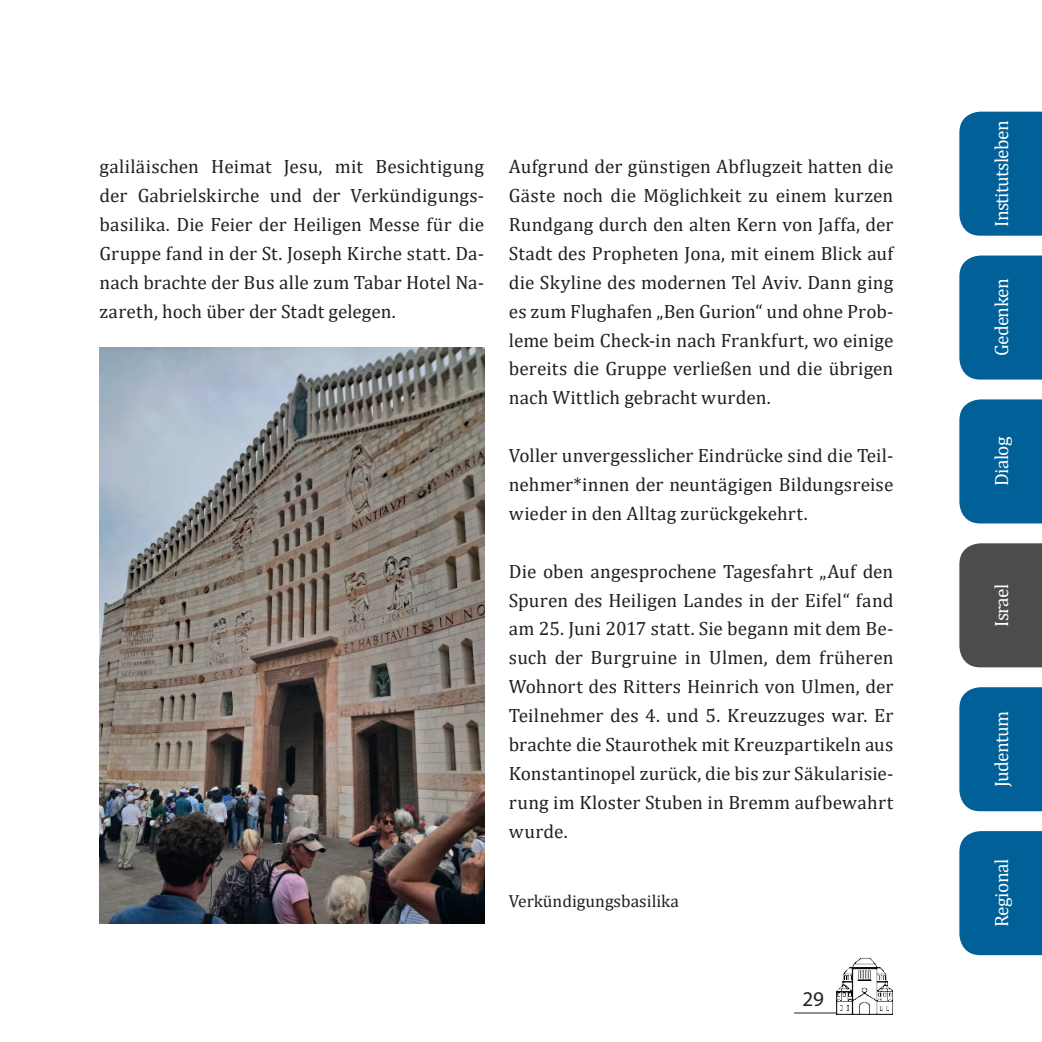
<style>
.page{position:relative;width:1042px;height:1042px;background:#fff}
.page>*{position:absolute;margin:0;border:0;box-sizing:border-box;transform-origin:0 0}
.t1{font:21px "Myriad Pro";color:#231f20}
.Flietext_Innen{font:19.25px/28.9px "Cambria";letter-spacing:.005em;color:#231f20;text-align:justify}
.Fließtext{font:19.25px "Cambria";letter-spacing:-.03em;color:#fff}
.Bildunterschrift{font:17.5px "Cambria";color:#231f20}
</style>
<div class="page">
<img style="left:827px;top:958px;width:66px;height:56px">
<hr style="left:794px;top:1012px;width:43px;height:1px;background:#231f20">
<div style="left:959px;top:112px;width:83px;height:124px;background:#006097"></div>
<div style="left:959px;top:255px;width:83px;height:124px;background:#006097"></div>
<div style="left:959px;top:399px;width:83px;height:124px;background:#006097"></div>
<div style="left:959px;top:543px;width:83px;height:124px;background:#4b4c4d"></div>
<div style="left:959px;top:687px;width:83px;height:124px;background:#006097"></div>
<div style="left:959px;top:831px;width:83px;height:124px;background:#006097"></div>
<img style="left:100px;top:347px;width:384px;height:577px">
<p class="Flietext_Innen" style="left:100px;top:152px;width:386px">galiläischen Heimat Jesu, mit Besichtigung der Gabrielskirche und der Verkündigungs&shy;basilika. Die Feier der Heiligen Messe für die Gruppe fand in der St. Joseph Kirche statt. Da&shy;nach brachte der Bus alle zum Tabar Hotel Na&shy;zareth, hoch über der Stadt gelegen.</p>
<p class="Flietext_Innen" style="left:509px;top:152px;width:386px">Aufgrund der günstigen Abflugzeit hatten die Gäste noch die Möglichkeit zu einem kurzen Rundgang durch den alten Kern von Jaffa, der Stadt des Propheten Jona, mit einem Blick auf die Skyline des modernen Tel Aviv. Dann ging es zum Flughafen „Ben Gurion“ und ohne Prob&shy;leme beim Check-in nach Frankfurt, wo einige bereits die Gruppe verließen und die übrigen nach Wittlich gebracht wurden.</p>
<p class="Flietext_Innen" style="left:509px;top:441px;width:386px">Voller unvergesslicher Eindrücke sind die Teil&shy;nehmer*innen der neuntägigen Bildungsreise wieder in den Alltag zurückgekehrt.</p>
<p class="Flietext_Innen" style="left:509px;top:556px;width:386px">Die oben angesprochene Tagesfahrt „Auf den Spuren des Heiligen Landes in der Eifel“ fand am 25. Juni 2017 statt. Sie begann mit dem Be&shy;such der Burgruine in Ulmen, dem früheren Wohnort des Ritters Heinrich von Ulmen, der Teilnehmer des 4. und 5. Kreuzzuges war. Er brachte die Staurothek mit Kreuzpartikeln aus Konstantinopel zurück, die bis zur Säkularisie&shy;rung im Kloster Stuben in Bremm aufbewahrt wurde.</p>
<p class="Bildunterschrift" style="left:509px;top:890px;width:171px">Verkündigungsbasilika</p>
<p class="t1" style="left:802px;top:986px;width:23px">29</p>
<p class="Fließtext" style="left:990px;top:227px;width:108px;rotate:-90deg">Institutsleben</p>
<p class="Fließtext" style="left:990px;top:356px;width:79px;rotate:-90deg">Gedenken</p>
<p class="Fließtext" style="left:990px;top:486px;width:51px;rotate:-90deg">Dialog</p>
<p class="Fließtext" style="left:990px;top:627px;width:45px;rotate:-90deg">Israel</p>
<p class="Fließtext" style="left:990px;top:787px;width:78px;rotate:-90deg">Judentum</p>
<p class="Fließtext" style="left:990px;top:926px;width:69px;rotate:-90deg">Regional</p>
</div>
